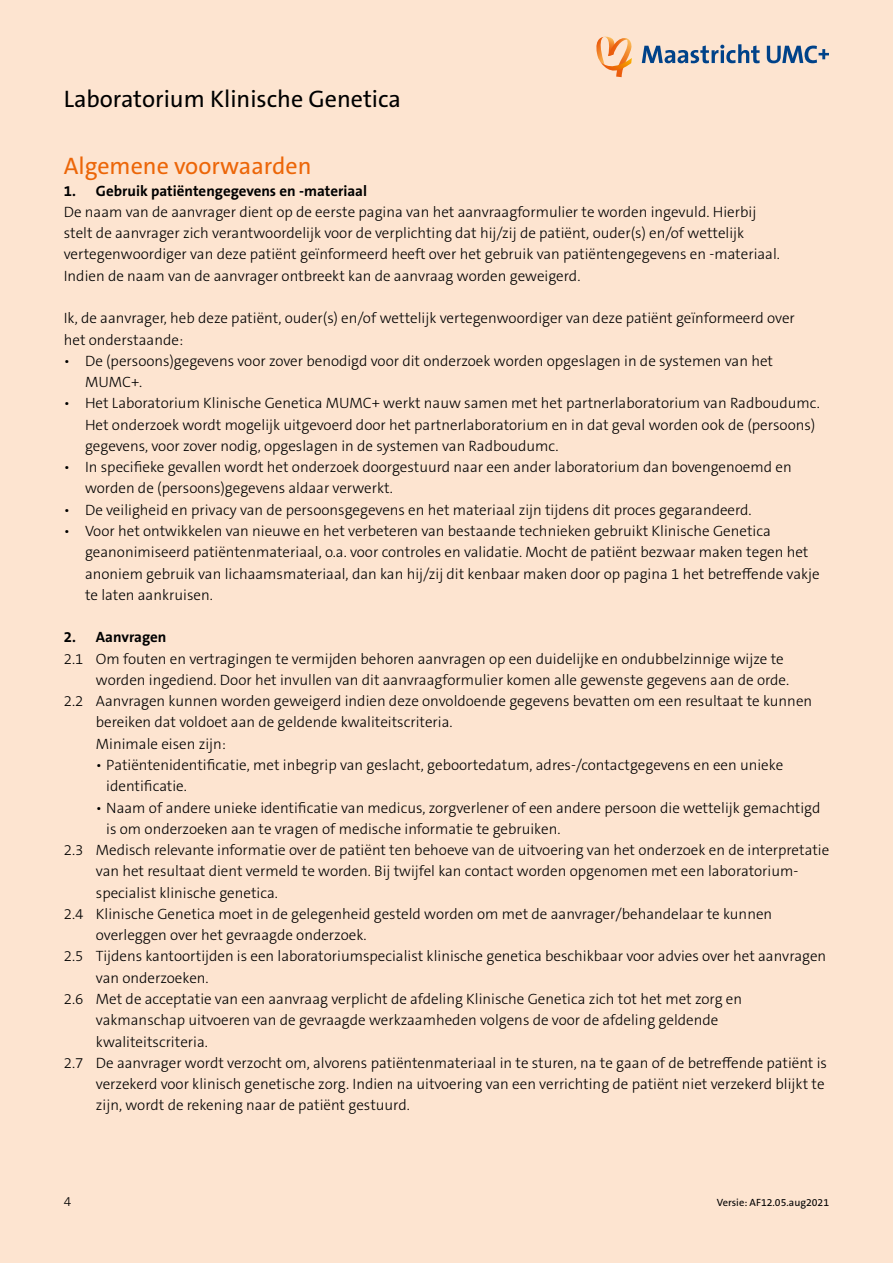
<style>
.page{position:relative;width:893px;height:1263px;background:#fde4d0}
.page>*{position:absolute;margin:0;border:0;box-sizing:border-box;transform-origin:0 0}
.t1{font:24px "The Sans C5";color:#000}
.t2{font:24px "The Sans C5";color:#ec6608}
.t3{font:300 15px/21.3px "The Sans C5";color:#000}
.t4{font:700 15px "The Sans B7";color:#000}
.t5{font:300 13.5px "The Sans B3";color:#000}
.t6{font:10.5px "The Sans B5 Plain";color:#000}
</style>
<div class="page">
<svg style="left:596px;top:36px;width:36px;height:41px"></svg>
<svg style="left:642px;top:44px;width:187px;height:19px"></svg>
<h1 class="t1" style="left:64px;top:83px;width:339px">Laboratorium Klinische Genetica</h1>
<h1 class="t2" style="left:64px;top:151px;width:249px">Algemene voorwaarden</h1>
<p class="t4" style="left:64px;top:183px;width:305px">1. Gebruik patiëntengegevens en -materiaal</p>
<p class="t3" style="left:64px;top:201px;width:718px">De naam van de aanvrager dient op de eerste pagina van het aanvraagformulier te worden ingevuld. Hierbij stelt de aanvrager zich verantwoordelijk voor de verplichting dat hij/zij de patiënt, ouder(s) en/of wettelijk vertegenwoordiger van deze patiënt geïnformeerd heeft over het gebruik van patiëntengegevens en -materiaal.<br>Indien de naam van de aanvrager ontbreekt kan de aanvraag worden geweigerd.</p>
<p class="t3" style="left:64px;top:308px;width:733px">Ik, de aanvrager, heb deze patiënt, ouder(s) en/of wettelijk vertegenwoordiger van deze patiënt geïnformeerd over het onderstaande:</p>
<p class="t3" style="left:85px;top:350px;width:690px;text-indent:-21px">• De (persoons)gegevens voor zover benodigd voor dit onderzoek worden opgeslagen in de systemen van het<br>MUMC+.</p>
<p class="t3" style="left:85px;top:393px;width:736px;text-indent:-21px">• Het Laboratorium Klinische Genetica MUMC+ werkt nauw samen met het partnerlaboratorium van Radboudumc.<br>Het onderzoek wordt mogelijk uitgevoerd door het partnerlaboratorium en in dat geval worden ook de (persoons) gegevens, voor zover nodig, opgeslagen in de systemen van Radboudumc.</p>
<p class="t3" style="left:85px;top:457px;width:708px;text-indent:-21px">• In specifieke gevallen wordt het onderzoek doorgestuurd naar een ander laboratorium dan bovengenoemd en worden de (persoons)gegevens aldaar verwerkt.</p>
<p class="t3" style="left:64px;top:499px;width:689px">• De veiligheid en privacy van de persoonsgegevens en het materiaal zijn tijdens dit proces gegarandeerd.</p>
<p class="t3" style="left:85px;top:520px;width:736px;text-indent:-21px">• Voor het ontwikkelen van nieuwe en het verbeteren van bestaande technieken gebruikt Klinische Genetica geanonimiseerd patiëntenmateriaal, o.a. voor controles en validatie. Mocht de patiënt bezwaar maken tegen het anoniem gebruik van lichaamsmateriaal, dan kan hij/zij dit kenbaar maken door op pagina 1 het betreffende vakje te laten aankruisen.</p>
<p class="t4" style="left:64px;top:629px;width:104px">2. Aanvragen</p>
<p class="t3" style="left:64px;top:648px;width:721px">2.1 Om fouten en vertragingen te vermijden behoren aanvragen op een duidelijke en ondubbelzinnige wijze te</p>
<p class="t3" style="left:96px;top:669px;width:695px">worden ingediend. Door het invullen van dit aanvraagformulier komen alle gewenste gegevens aan de orde.</p>
<p class="t3" style="left:64px;top:690px;width:750px">2.2 Aanvragen kunnen worden geweigerd indien deze onvoldoende gegevens bevatten om een resultaat te kunnen</p>
<p class="t3" style="left:96px;top:712px;width:358px">bereiken dat voldoet aan de geldende kwaliteitscriteria.</p>
<p class="t3" style="left:96px;top:733px;width:132px">Minimale eisen zijn:</p>
<p class="t3" style="left:106px;top:754px;width:678px;text-indent:-10px">• Patiëntenidentificatie, met inbegrip van geslacht, geboortedatum, adres-/contactgegevens en een unieke identificatie.</p>
<p class="t3" style="left:96px;top:797px;width:726px">• Naam of andere unieke identificatie van medicus, zorgverlener of een andere persoon die wettelijk gemachtigd</p>
<p class="t3" style="left:106px;top:818px;width:456px">is om onderzoeken aan te vragen of medische informatie te gebruiken.</p>
<p class="t3" style="left:64px;top:839px;width:767px">2.3 Medisch relevante informatie over de patiënt ten behoeve van de uitvoering van het onderzoek en de interpretatie</p>
<p class="t3" style="left:96px;top:861px;width:704px">van het resultaat dient vermeld te worden. Bij twijfel kan contact worden opgenomen met een laboratorium-</p>
<p class="t3" style="left:96px;top:882px;width:183px">specialist klinische genetica.</p>
<p class="t3" style="left:64px;top:903px;width:710px">2.4 Klinische Genetica moet in de gelegenheid gesteld worden om met de aanvrager/behandelaar te kunnen</p>
<p class="t3" style="left:96px;top:924px;width:272px">overleggen over het gevraagde onderzoek.</p>
<p class="t3" style="left:64px;top:946px;width:764px">2.5 Tijdens kantoortijden is een laboratoriumspecialist klinische genetica beschikbaar voor advies over het aanvragen</p>
<p class="t3" style="left:96px;top:967px;width:114px">van onderzoeken.</p>
<p class="t3" style="left:64px;top:988px;width:680px">2.6 Met de acceptatie van een aanvraag verplicht de afdeling Klinische Genetica zich tot het met zorg en</p>
<p class="t3" style="left:96px;top:1010px;width:624px">vakmanschap uitvoeren van de gevraagde werkzaamheden volgens de voor de afdeling geldende</p>
<p class="t3" style="left:96px;top:1031px;width:113px">kwaliteitscriteria.</p>
<p class="t3" style="left:64px;top:1052px;width:765px">2.7 De aanvrager wordt verzocht om, alvorens patiëntenmateriaal in te sturen, na te gaan of de betreffende patiënt is</p>
<p class="t3" style="left:96px;top:1073px;width:730px">verzekerd voor klinisch genetische zorg. Indien na uitvoering van een verrichting de patiënt niet verzekerd blijkt te</p>
<p class="t3" style="left:96px;top:1095px;width:315px">zijn, wordt de rekening naar de patiënt gestuurd.</p>
<p class="t5" style="left:64px;top:1194px;width:9px">4</p>
<p class="t6" style="left:717px;top:1197px;width:114px">Versie: AF12.05.aug2021</p>
</div>
